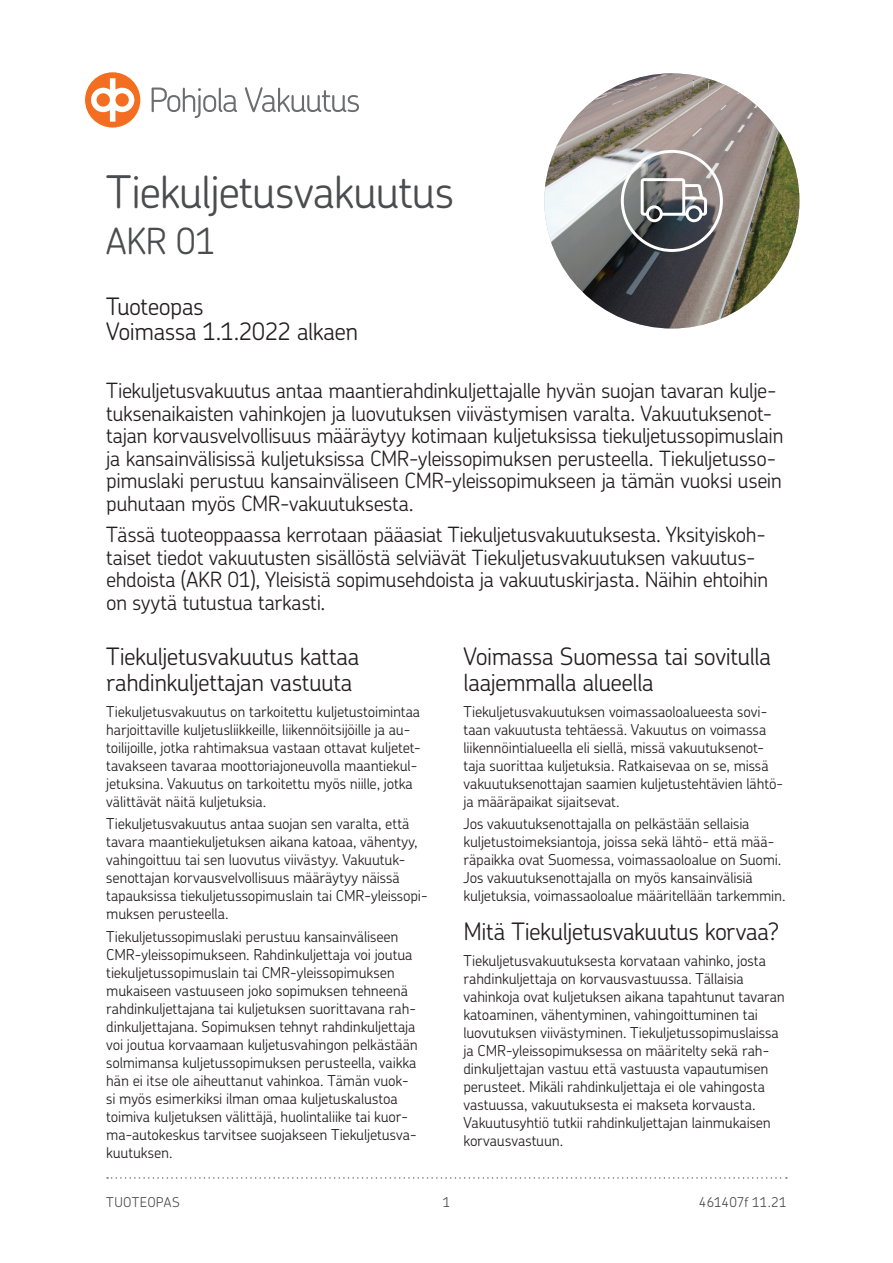
<style>
.page{position:relative;width:893px;height:1263px;background:#fff}
.page>*{position:absolute;margin:0;border:0;box-sizing:border-box;transform-origin:0 0}
.H1_otsikko_30_pt{font:300 45px "OP Chevin Pro";letter-spacing:-.025em;color:#4b4c4d}
.otsikko_24_pt{font:300 36px "OP Chevin Pro";color:#4b4c4d}
.otsikko_16_pt{font:300 24px/25.5px "OP Chevin Pro";letter-spacing:-.02em;color:#231f20}
.ingressi{font:300 21px/22.5px "OP Chevin Pro";letter-spacing:-.02em;color:#231f20}
.leipis{font:300 15px/18px "OP Chevin Pro";letter-spacing:-.01em;color:#231f20}
.t1{font:300 13.5px "OP Chevin Pro";letter-spacing:.015em;color:#4b4c4d}
</style>
<div class="page">
<svg style="left:107px;top:1177px;width:680px;height:2px"></svg>
<img style="left:544px;top:73px;width:255px;height:255px;border-radius:128px">
<svg style="left:621px;top:150px;width:102px;height:102px"></svg>
<div style="left:85px;top:72px;width:55px;height:56px;background:#f36e21;border-radius:50%"></div>
<svg style="left:91px;top:78px;width:43px;height:44px"></svg>
<svg style="left:152px;top:88px;width:85px;height:30px"></svg>
<svg style="left:245px;top:87px;width:114px;height:25px"></svg>
<h1 class="H1_otsikko_30_pt" style="left:106px;top:161px;width:349px">Tiekuljetusvakuutus</h1>
<h2 class="otsikko_24_pt" style="left:106px;top:217px;width:111px">AKR 01</h2>
<h3 class="otsikko_16_pt" style="left:106px;top:292px;width:253px">Tuoteopas<br>Voimassa 1.1.2022 alkaen</h3>
<p class="ingressi" style="left:106px;top:379px;width:679px">Tiekuljetusvakuutus antaa maantierahdinkuljettajalle hyvän suojan tavaran kulje&shy;tuksenaikaisten vahinkojen ja luovutuksen viivästymisen varalta. Vakuutuksenot&shy;tajan korvausvelvollisuus määräytyy kotimaan kuljetuksissa tiekuljetussopimuslain ja kansainvälisissä kuljetuksissa CMR-yleissopimuksen perusteella. Tiekuljetusso&shy;pimuslaki perustuu kansainväliseen CMR-yleissopimukseen ja tämän vuoksi usein puhutaan myös CMR-vakuutuksesta.</p>
<p class="ingressi" style="left:106px;top:522px;width:663px">Tässä tuoteoppaassa kerrotaan pääasiat Tiekuljetusvakuutuksesta. Yksityiskoh&shy;taiset tiedot vakuutusten sisällöstä selviävät Tiekuljetusvakuutuksen vakuutus&shy;ehdoista (AKR 01), Yleisistä sopimusehdoista ja vakuutuskirjasta. Näihin ehtoihin on syytä tutustua tarkasti.</p>
<h3 class="otsikko_16_pt" style="left:106px;top:643px;width:255px">Tiekuljetusvakuutus kattaa rahdinkuljettajan vastuuta</h3>
<p class="leipis" style="left:106px;top:702px;width:316px">Tiekuljetusvakuutus on tarkoitettu kuljetustoimintaa harjoittaville kuljetusliikkeille, liikennöitsijöille ja au&shy;toilijoille, jotka rahtimaksua vastaan ottavat kuljetet&shy;tavakseen tavaraa moottoriajoneuvolla maantiekul&shy;jetuksina. Vakuutus on tarkoitettu myös niille, jotka välittävät näitä kuljetuksia.</p>
<p class="leipis" style="left:106px;top:814px;width:323px">Tiekuljetusvakuutus antaa suojan sen varalta, että tavara maantiekuljetuksen aikana katoaa, vähentyy, vahingoittuu tai sen luovutus viivästyy. Vakuutuk&shy;senottajan korvausvelvollisuus määräytyy näissä tapauksissa tiekuljetussopimuslain tai CMR-yleissopi&shy;muksen perusteella.</p>
<p class="leipis" style="left:106px;top:927px;width:313px">Tiekuljetussopimuslaki perustuu kansainväliseen CMR-yleissopimukseen. Rahdinkuljettaja voi joutua tiekuljetussopimuslain tai CMR-yleissopimuksen mukaiseen vastuuseen joko sopimuksen tehneenä rahdinkuljettajana tai kuljetuksen suorittavana rah&shy;dinkuljettajana. Sopimuksen tehnyt rahdinkuljettaja voi joutua korvaamaan kuljetusvahingon pelkästään solmimansa kuljetussopimuksen perusteella, vaikka hän ei itse ole aiheuttanut vahinkoa. Tämän vuok&shy;si myös esimerkiksi ilman omaa kuljetuskalustoa toimiva kuljetuksen välittäjä, huolintaliike tai kuor&shy;ma-autokeskus tarvitsee suojakseen Tiekuljetusva&shy;kuutuksen.</p>
<h3 class="otsikko_16_pt" style="left:463px;top:643px;width:309px">Voimassa Suomessa tai sovitulla laajemmalla alueella</h3>
<p class="leipis" style="left:463px;top:702px;width:321px">Tiekuljetusvakuutuksen voimassaoloalueesta sovi&shy;taan vakuutusta tehtäessä. Vakuutus on voimassa liikennöintialueella eli siellä, missä vakuutuksenot&shy;taja suorittaa kuljetuksia. Ratkaisevaa on se, missä vakuutuksenottajan saamien kuljetustehtävien lähtö&shy;ja määräpaikat sijaitsevat.</p>
<p class="leipis" style="left:463px;top:814px;width:324px">Jos vakuutuksenottajalla on pelkästään sellaisia kuljetustoimeksiantoja, joissa sekä lähtö- että mää&shy;räpaikka ovat Suomessa, voimassaoloalue on Suomi.<br>Jos vakuutuksenottajalla on myös kansainvälisiä kuljetuksia, voimassaoloalue määritellään tarkemmin.</p>
<h3 class="otsikko_16_pt" style="left:463px;top:917px;width:318px">Mitä Tiekuljetusvakuutus korvaa?</h3>
<p class="leipis" style="left:463px;top:951px;width:323px">Tiekuljetusvakuutuksesta korvataan vahinko, josta rahdinkuljettaja on korvausvastuussa. Tällaisia vahinkoja ovat kuljetuksen aikana tapahtunut tavaran katoaminen, vähentyminen, vahingoittuminen tai luovutuksen viivästyminen. Tiekuljetussopimuslaissa ja CMR-yleissopimuksessa on määritelty sekä rah&shy;dinkuljettajan vastuu että vastuusta vapautumisen perusteet. Mikäli rahdinkuljettaja ei ole vahingosta vastuussa, vakuutuksesta ei makseta korvausta.<br>Vakuutusyhtiö tutkii rahdinkuljettajan lainmukaisen korvausvastuun.</p>
<p class="t1" style="left:106px;top:1193px;width:75px">TUOTEOPAS</p>
<p class="t1" style="left:443px;top:1192px;width:9px">1</p>
<p class="t1" style="left:699px;top:1193px;width:89px">461407f 11.21</p>
</div>
